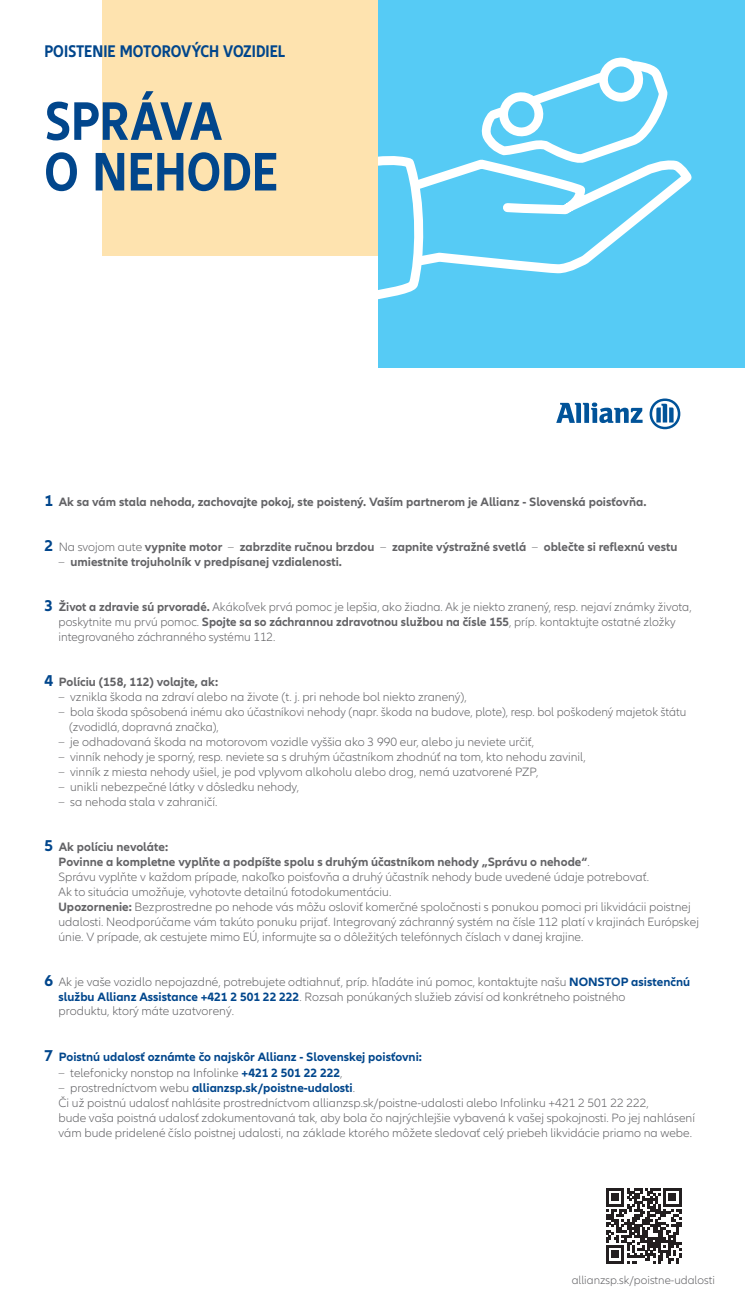
<style>
.page{position:relative;width:745px;height:1315px;background:#fff}
.page>*{position:absolute;margin:0;border:0;box-sizing:border-box;transform-origin:0 0}
.Headline_40pt{font:700 condensed 56.25px "Allianz Neo";color:#01468c}
.Intro_12pt{font:700 condensed 17.5px "Allianz Neo";letter-spacing:-.005em;color:#01468c}
.t1{font:300 12.5px/15px "Allianz Neo";color:#636366}
.t2{font:700 12.5px "Allianz Neo";color:#636366}
.t3{font:700 12.5px "Allianz Neo";color:#01468c}
.t4{font:300 11.88px "Allianz Neo";color:#636366}
.s1{font-size:16.25px;color:#01468c}
.s2{font-weight:300}
.s3{font-weight:700;font-size:16.25px;color:#01468c}
.s4{font-weight:700}
.s5{font-weight:700;color:#01468c}
.s6{font-size:16.25px}
</style>
<div class="page">
<svg style="left:606px;top:1188px;width:75px;height:75px"></svg>
<svg style="left:556px;top:402px;width:86px;height:21px"></svg>
<svg style="left:649px;top:398px;width:31px;height:31px"></svg>
<div style="left:102px;top:0;width:305px;height:255px;background:#fee3af"></div>
<div style="left:378px;top:0;width:366px;height:368px;background:#56cbf5"></div>
<svg style="left:378px;top:57px;width:314px;height:243px"></svg>
<p class="Intro_12pt" style="left:44px;top:41px;width:242px">POISTENIE MOTOROVÝCH VOZIDIEL</p>
<p class="Headline_40pt" style="left:44px;top:89px;width:179px">SPRÁVA</p>
<p class="Headline_40pt" style="left:44px;top:139px;width:235px">O NEHODE</p>
<p class="t2" style="left:44px;top:494px;width:603px"><span class="s1">1</span> Ak sa vám stala nehoda, zachovajte pokoj, ste poistený. Vaším partnerom je Allianz - Slovenská poisťovňa.</p>
<p class="t2" style="left:44px;top:539px;width:634px"><span class="s1">2</span> <span class="s2">Na svojom aute</span> vypnite motor <span class="s2">–</span> zabrzdite ručnou brzdou <span class="s2">–</span> zapnite výstražné svetlá <span class="s2">–</span> oblečte si reflexnú vestu</p>
<p class="t2" style="left:58px;top:554px;width:285px"><span class="s2">–</span> umiestnite trojuholník v predpísanej vzdialenosti.</p>
<p class="t1" style="left:58px;top:599px;width:634px;text-indent:-14px"><span class="s3">3</span> <span class="s4">Život a zdravie sú prvoradé.</span> Akákoľvek prvá pomoc je lepšia, ako žiadna. Ak je niekto zranený, resp. nejaví známky života, poskytnite mu prvú pomoc. <span class="s4">Spojte sa so záchrannou zdravotnou službou na čísle 155</span>, príp. kontaktujte ostatné zložky integrovaného záchranného systému 112.</p>
<p class="t2" style="left:44px;top:674px;width:175px"><span class="s1">4</span> Políciu (158, 112) volajte, ak:</p>
<p class="t1" style="left:58px;top:689px;width:409px">– vznikla škoda na zdraví alebo na živote (t. j. pri nehode bol niekto zranený),</p>
<p class="t1" style="left:58px;top:704px;width:629px">– bola škoda spôsobená inému ako účastníkovi nehody (napr. škoda na budove, plote), resp. bol poškodený majetok štátu</p>
<p class="t1" style="left:69px;top:719px;width:151px">(zvodidlá, dopravná značka),</p>
<p class="t1" style="left:58px;top:734px;width:477px">– je odhadovaná škoda na motorovom vozidle vyššia ako 3 990 eur, alebo ju neviete určiť,</p>
<p class="t1" style="left:58px;top:749px;width:528px">– vinník nehody je sporný, resp. neviete sa s druhým účastníkom zhodnúť na tom, kto nehodu zavinil,</p>
<p class="t1" style="left:58px;top:764px;width:481px">– vinník z miesta nehody ušiel, je pod vplyvom alkoholu alebo drog, nemá uzatvorené PZP,</p>
<p class="t1" style="left:58px;top:779px;width:242px">– unikli nebezpečné látky v dôsledku nehody,</p>
<p class="t1" style="left:58px;top:794px;width:160px">– sa nehoda stala v zahraničí.</p>
<p class="t2" style="left:44px;top:839px;width:125px"><span class="s1">5</span> Ak políciu nevoláte:</p>
<p class="t2" style="left:58px;top:854px;width:532px">Povinne a kompletne vyplňte a podpíšte spolu s druhým účastníkom nehody „Správu o nehode“<span class="s2">.</span></p>
<p class="t1" style="left:58px;top:869px;width:592px">Správu vyplňte v každom prípade, nakoľko poisťovňa a druhý účastník nehody bude uvedené údaje potrebovať.</p>
<p class="t1" style="left:58px;top:884px;width:334px">Ak to situácia umožňuje, vyhotovte detailnú fotodokumentáciu.</p>
<p class="t1" style="left:58px;top:899px;width:641px"><span class="s4">Upozornenie:</span> Bezprostredne po nehode vás môžu osloviť komerčné spoločnosti s ponukou pomoci pri likvidácii poistnej udalosti. Neodporúčame vám takúto ponuku prijať. Integrovaný záchranný systém na čísle 112 platí v krajinách Európskej únie. V prípade, ak cestujete mimo EÚ, informujte sa o dôležitých telefónnych číslach v danej krajine.</p>
<p class="t1" style="left:58px;top:974px;width:632px;text-indent:-14px"><span class="s3">6</span> Ak je vaše vozidlo nepojazdné, potrebujete odtiahnuť, príp. hľadáte inú pomoc, kontaktujte našu <span class="s5">NONSTOP asistenčnú službu Allianz Assistance +421 2 501 22 222</span>. Rozsah ponúkaných služieb závisí od konkrétneho poistného<br>produktu, ktorý máte uzatvorený.</p>
<p class="t3" style="left:44px;top:1049px;width:379px"><span class="s6">7</span> Poistnú udalosť oznámte čo najskôr Allianz - Slovenskej poisťovni:</p>
<p class="t1" style="left:58px;top:1065px;width:285px">– telefonicky nonstop na Infolinke <span class="s5">+421 2 501 22 222</span>,</p>
<p class="t1" style="left:58px;top:1080px;width:637px">– prostredníctvom webu <span class="s5">allianzsp.sk/poistne-udalosti</span>.<br>Či už poistnú udalosť nahlásite prostredníctvom allianzsp.sk/poistne-udalosti alebo Infolinku +421 2 501 22 222,<br>bude vaša poistná udalosť zdokumentovaná tak, aby bola čo najrýchlejšie vybavená k vašej spokojnosti. Po jej nahlásení vám bude pridelené číslo poistnej udalosti, na základe ktorého môžete sledovať celý priebeh likvidácie priamo na webe.</p>
<p class="t4" style="left:571px;top:1273px;width:145px">allianzsp.sk/poistne-udalosti</p>
</div>
